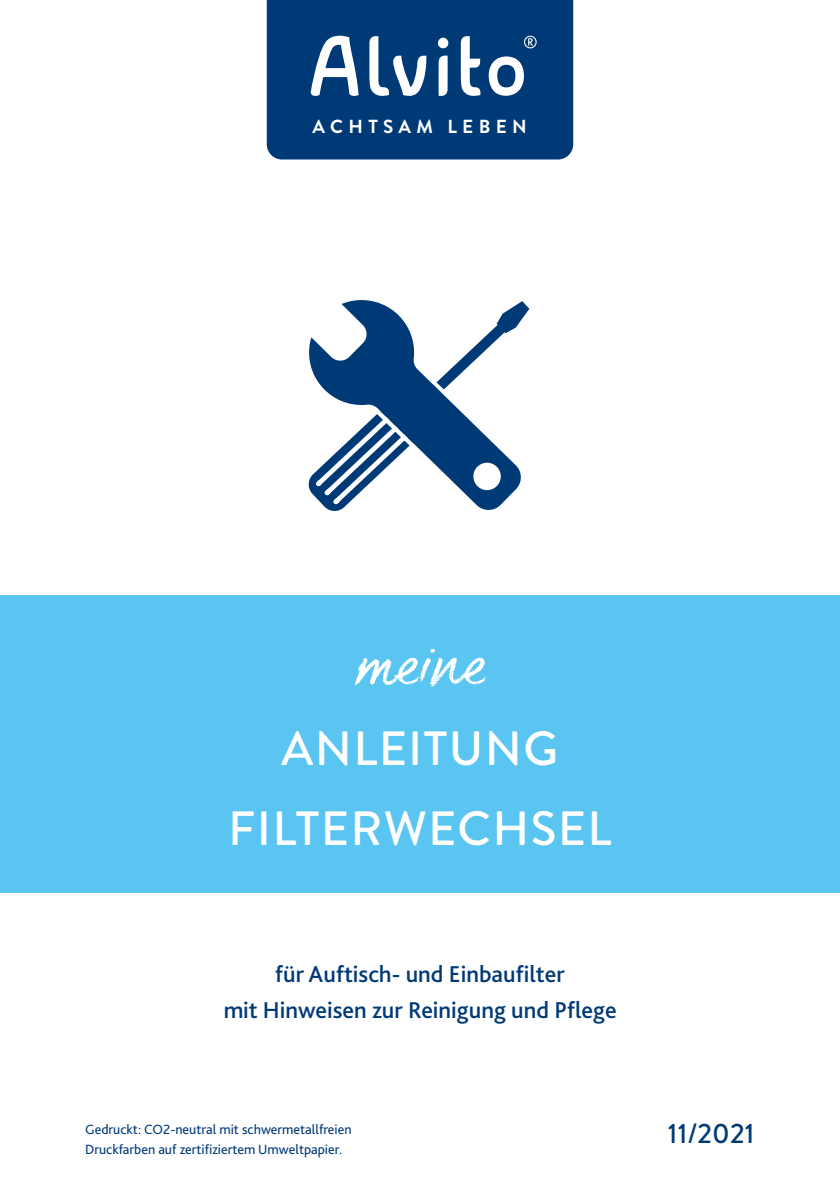
<style>
.page{position:relative;width:840px;height:1191px;background:#fff}
.page>*{position:absolute;margin:0;border:0;box-sizing:border-box;transform-origin:0 0}
.t1{font:60px "FS Sammy";letter-spacing:-.005em;color:#fff}
.t2{font:500 48px/79.4px "Brandon Grotesque";letter-spacing:.03em;color:#fff;text-align:center}
.t3{font:500 28px "Brandon Grotesque";letter-spacing:.01em;color:#003a76}
.t4{font:500 24px/36px "Bliss Pro";color:#003a76;text-align:center}
.t5{font:700 18.8px "Brandon Grotesque";letter-spacing:.28em;color:#fff}
.t6{font:14px/20px "Bliss Pro";color:#003a76}
</style>
<div class="page">
<svg style="left:308px;top:300px;width:214px;height:211px"></svg>
<div style="left:0;top:595px;width:839px;height:298px;background:#5bc5f2"></div>
<div style="left:266px;top:0;width:307px;height:159px;background:#003a76"></div>
<div style="left:437px;top:38px;width:11px;height:10px;background:#fff;border-radius:50%"></div>
<svg style="left:460px;top:36px;width:20px;height:60px"></svg>
<svg style="left:310px;top:36px;width:48px;height:60px"></svg>
<svg style="left:369px;top:36px;width:57px;height:60px"></svg>
<svg style="left:488px;top:56px;width:36px;height:40px"></svg>
<svg style="left:438px;top:56px;width:9px;height:40px"></svg>
<svg style="left:523px;top:36px;width:13px;height:12px"></svg>
<h3 class="t5" style="left:312px;top:114px;width:215px">ACHTSAM LEBEN</h3>
<h1 class="t1" style="left:355px;top:627px;width:130px">meine</h1>
<h2 class="t2" style="left:228px;top:710px;width:384px">ANLEITUNG<br>FILTERWECHSEL</h2>
<h3 class="t4" style="left:223px;top:956px;width:394px">für Auftisch- und Einbaufilter<br>mit Hinweisen zur Reinigung und Pflege</h3>
<p class="t6" style="left:85px;top:1118px;width:268px">Gedruckt: CO2-neutral mit schwermetallfreien<br>Druckfarben auf zertifiziertem Umweltpapier.</p>
<h3 class="t3" style="left:667px;top:1113px;width:88px">11/2021</h3>
</div>
